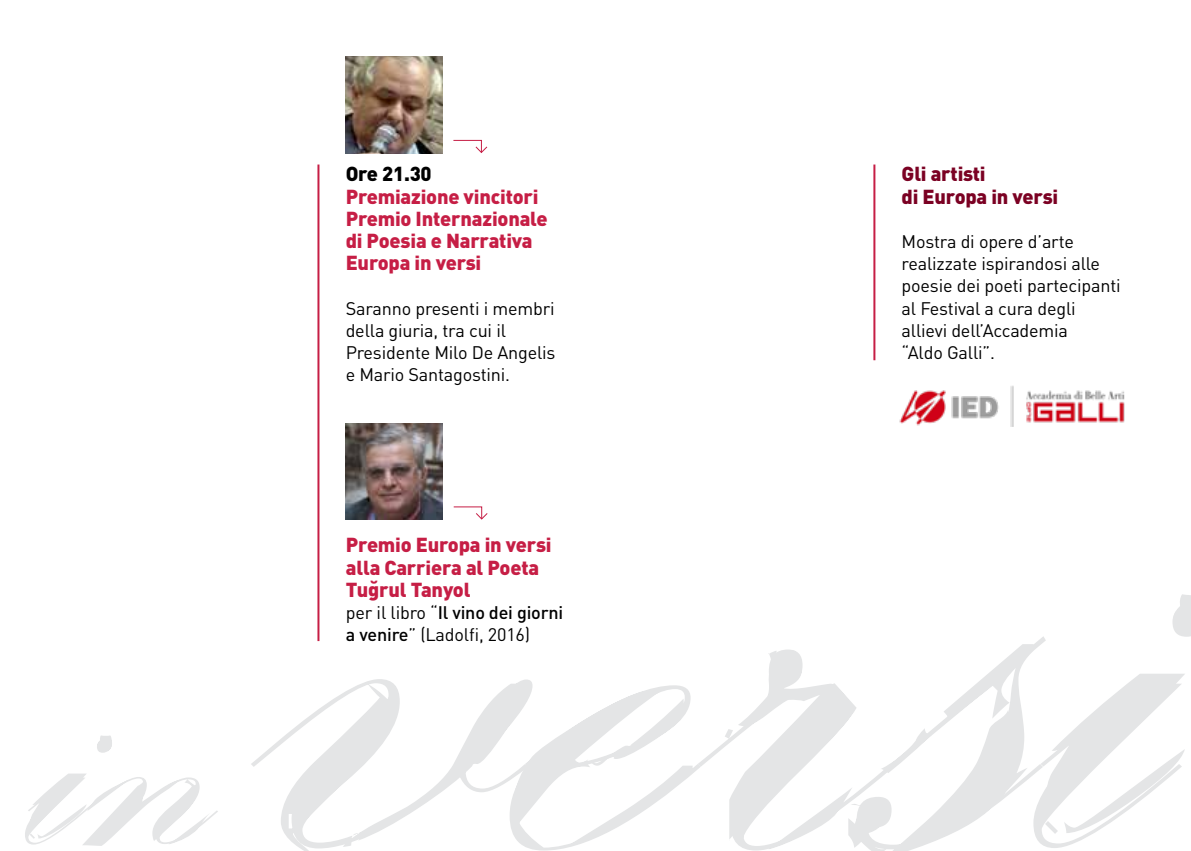
<style>
.page{position:relative;width:1191px;height:851px;background:#fff}
.page>*{position:absolute;margin:0;border:0;box-sizing:border-box;transform-origin:0 0}
.t1{font:700 24px "Myriad Pro";color:#c61e45}
.t2{font:900 20px/22.2px "DIN";letter-spacing:-.01em;color:#c61e45}
.t3{font:900 20px/22.2px "DIN";letter-spacing:-.01em;color:#7b0123}
.t4{font:900 20px "DIN";letter-spacing:-.01em;color:#000}
.t5{font:18px/22.2px "DIN";letter-spacing:-.01em;color:#000}
.s1{font-weight:500}
</style>
<div class="page">
<svg style="left:251px;top:679px;width:258px;height:171px"></svg>
<svg style="left:509px;top:649px;width:339px;height:201px"></svg>
<svg style="left:848px;top:636px;width:198px;height:214px"></svg>
<svg style="left:1033px;top:673px;width:152px;height:174px"></svg>
<svg style="left:1172px;top:594px;width:19px;height:42px"></svg>
<svg style="left:25px;top:735px;width:193px;height:110px"></svg>
<hr style="left:317px;top:164px;width:2px;height:477px;background:#c61e45">
<img style="left:346px;top:57px;width:96px;height:96px">
<svg style="left:453px;top:139px;width:35px;height:14px"></svg>
<hr style="left:873px;top:164px;width:2px;height:196px;background:#c61e45">
<img style="left:899px;top:385px;width:226px;height:41px">
<svg style="left:453px;top:506px;width:35px;height:14px"></svg>
<img style="left:346px;top:423px;width:96px;height:96px">
<p class="t4" style="left:346px;top:161px;width:88px">Ore 21.30</p>
<p class="t2" style="left:346px;top:184px;width:203px">Premiazione vincitori<br>Premio Internazionale di Poesia e Narrativa<br>Europa in versi</p>
<p class="t5" style="left:346px;top:296px;width:211px">Saranno presenti i membri della giuria, tra cui il<br>Presidente Milo De Angelis e Mario Santagostini.</p>
<p class="t2" style="left:346px;top:533px;width:207px">Premio Europa in versi alla Carriera al Poeta<br>Tugrul Tanyol</p>
<p class="t5" style="left:346px;top:601px;width:219px">per il libro “<span class="s1">Il vino dei giorni a venire</span>” (Ladolfi, 2016)</p>
<h1 class="t1" style="left:370px;top:577px;width:9px">˘</h1>
<p class="t3" style="left:901px;top:162px;width:158px">Gli artisti<br>di Europa in versi</p>
<p class="t5" style="left:901px;top:230px;width:221px">Mostra di opere d’arte realizzate ispirandosi alle poesie dei poeti partecipanti al Festival a cura degli allievi dell’Accademia<br>“Aldo Galli”.</p>
</div>
